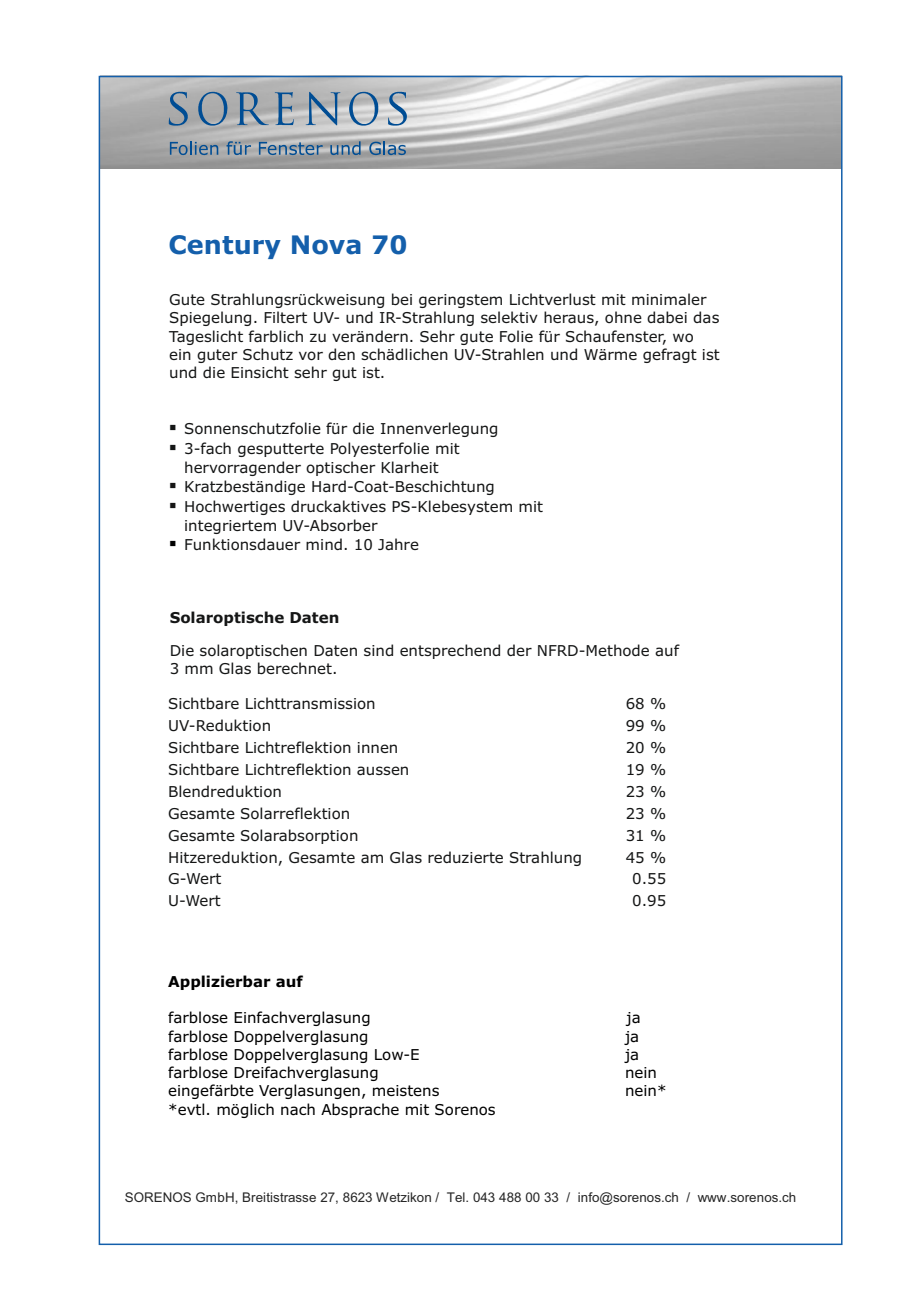
<style>
.page{position:relative;width:920px;height:1290px;background:#fff}
.page>*{position:absolute;margin:0;border:0;box-sizing:border-box;transform-origin:0 0}
.t1{font:700 25.5px "Verdana";color:#145fab}
.t2{font:15px/18.3px "Verdana";color:#151616}
.t3{font:15px "Verdana";color:#000}
.t4{font:700 15px "Verdana";color:#151616}
.t5{font:700 15px "Verdana";color:#000}
.t6{font:13.35px "Arial";color:#262626}
.s1{color:#000}
</style>
<div class="page">
<img style="left:101px;top:75px;width:741px;height:93px">
<svg style="left:169px;top:92px;width:19px;height:34px"></svg>
<svg style="left:198px;top:92px;width:29px;height:34px"></svg>
<svg style="left:236px;top:92px;width:33px;height:33px"></svg>
<svg style="left:275px;top:92px;width:19px;height:33px"></svg>
<svg style="left:306px;top:92px;width:34px;height:33px"></svg>
<svg style="left:349px;top:92px;width:29px;height:34px"></svg>
<svg style="left:388px;top:92px;width:19px;height:34px"></svg>
<svg style="left:170px;top:141px;width:48px;height:14px"></svg>
<svg style="left:227px;top:141px;width:24px;height:14px"></svg>
<svg style="left:259px;top:142px;width:64px;height:13px"></svg>
<svg style="left:330px;top:141px;width:31px;height:14px"></svg>
<svg style="left:369px;top:141px;width:37px;height:14px"></svg>
<h1 class="t1" style="left:168px;top:234px;width:241px">Century Nova 70</h1>
<p class="t2" style="left:169px;top:292px;width:552px">Gute Strahlungsrückweisung bei geringstem Lichtverlust mit minimaler Spiegelung. Filtert UV- und IR-Strahlung selektiv heraus, ohne dabei das Tageslicht farblich zu verändern. Sehr gute Folie für Schaufenster, wo ein guter Schutz vor den schädlichen UV-Strahlen und Wärme gefragt ist und die Einsicht sehr gut ist.</p>
<p class="t2" style="left:169px;top:421px;width:331px">▪ Sonnenschutzfolie für die Innenverlegung</p>
<p class="t2" style="left:169px;top:440px;width:292px;line-height:18.9px;text-align:center">▪ 3-fach gesputterte Polyesterfolie mit hervorragender optischer Klarheit</p>
<p class="t2" style="left:169px;top:479px;width:328px">▪ Kratzbeständige Hard-Coat-Beschichtung</p>
<p class="t2" style="left:184px;top:498px;width:360px;line-height:18.9px;text-indent:-15px">▪ Hochwertiges druckaktives PS-Klebesystem mit integriertem UV-Absorber</p>
<p class="t2" style="left:169px;top:537px;width:252px"><span class="s1">▪</span> Funktionsdauer mind. 10 Jahre</p>
<p class="t4" style="left:170px;top:612px;width:171px">Solaroptische Daten</p>
<p class="t2" style="left:170px;top:642px;width:511px">Die solaroptischen Daten sind entsprechend der NFRD-Methode auf<br>3 mm Glas berechnet.</p>
<p class="t2" style="left:168px;top:696px;width:209px">Sichtbare Lichttransmission</p>
<p class="t2" style="left:626px;top:696px;width:42px">68 %</p>
<p class="t2" style="left:168px;top:718px;width:105px">UV-Reduktion</p>
<p class="t2" style="left:626px;top:718px;width:42px">99 %</p>
<p class="t2" style="left:168px;top:740px;width:232px">Sichtbare Lichtreflektion innen</p>
<p class="t2" style="left:626px;top:740px;width:42px">20 %</p>
<p class="t2" style="left:168px;top:762px;width:243px">Sichtbare Lichtreflektion aussen</p>
<p class="t2" style="left:626px;top:762px;width:42px">19 %</p>
<p class="t2" style="left:168px;top:784px;width:115px">Blendreduktion</p>
<p class="t2" style="left:626px;top:784px;width:42px">23 %</p>
<p class="t2" style="left:168px;top:805px;width:184px">Gesamte Solarreflektion</p>
<p class="t2" style="left:626px;top:805px;width:42px">23 %</p>
<p class="t2" style="left:168px;top:827px;width:192px">Gesamte Solarabsorption</p>
<p class="t2" style="left:626px;top:827px;width:42px">31 %</p>
<p class="t2" style="left:168px;top:849px;width:416px">Hitzereduktion, Gesamte am Glas reduzierte Strahlung</p>
<p class="t2" style="left:626px;top:849px;width:42px">45 %</p>
<p class="t2" style="left:168px;top:871px;width:55px">G-Wert</p>
<p class="t2" style="left:632px;top:871px;width:36px">0.55</p>
<p class="t2" style="left:168px;top:893px;width:54px">U-Wert</p>
<p class="t2" style="left:632px;top:893px;width:36px">0.95</p>
<p class="t5" style="left:168px;top:975px;width:136px">Applizierbar auf</p>
<p class="t3" style="left:168px;top:1012px;width:204px">farblose Einfachverglasung</p>
<p class="t3" style="left:627px;top:1012px;width:16px">ja</p>
<p class="t3" style="left:168px;top:1030px;width:202px">farblose Doppelverglasung</p>
<p class="t3" style="left:625px;top:1030px;width:16px">ja</p>
<p class="t3" style="left:168px;top:1048px;width:253px">farblose Doppelverglasung Low-E</p>
<p class="t3" style="left:625px;top:1048px;width:16px">ja</p>
<p class="t3" style="left:168px;top:1067px;width:212px">farblose Dreifachverglasung</p>
<p class="t3" style="left:625px;top:1067px;width:34px">nein</p>
<p class="t3" style="left:168px;top:1085px;width:273px">eingefärbte Verglasungen, meistens</p>
<p class="t3" style="left:625px;top:1085px;width:43px">nein*</p>
<p class="t3" style="left:168px;top:1103px;width:329px">*evtl. möglich nach Absprache mit Sorenos</p>
<p class="t6" style="left:125px;top:1192px;width:673px">SORENOS GmbH, Breitistrasse 27, 8623 Wetzikon / Tel. 043 488 00 33 / info@sorenos.ch / www.sorenos.ch</p>
</div>
